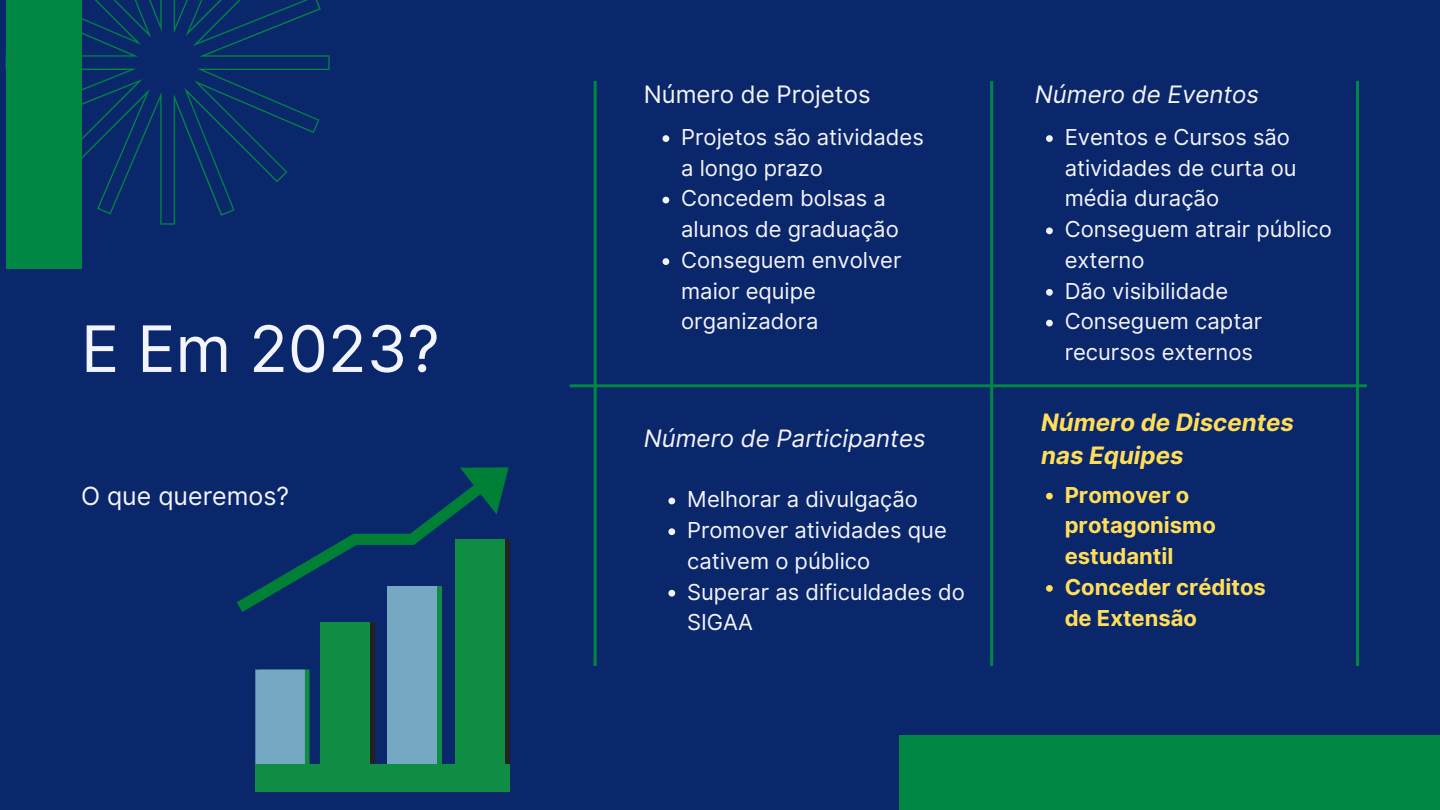
<style>
.page{position:relative;width:1440px;height:810px;background:#0b276b}
.page>*{position:absolute;margin:0;border:0;box-sizing:border-box;transform-origin:0 0}
.t1{font:64px "Inter";color:#f4f5fc}
.t2{font:25px "Inter";color:#f4f5fc}
.t3{font:italic 24px "Inter";color:#f4f5fc}
.t4{font:italic 700 24px/33px "Inter";color:#ffde59}
.t5{font:24px "Inter";color:#f4f5fc}
.t6{font:22px/30.8px "Inter";color:#f4f5fc}
.t7{font:700 22px/30.8px "Inter";color:#ffde59}
</style>
<div class="page">
<div style="left:6px;top:0;width:75px;height:268px;background:#008743"></div>
<hr style="left:594px;top:81px;width:3px;height:585px;background:#008743">
<hr style="left:1356px;top:81px;width:3px;height:585px;background:#008743">
<hr style="left:990px;top:81px;width:3px;height:585px;background:#008743">
<hr style="left:570px;top:384px;width:797px;height:3px;background:#008743">
<div style="left:899px;top:735px;width:541px;height:75px;background:#008743"></div>
<svg style="left:81px;top:0;width:249px;height:225px"></svg>
<div style="left:325px;top:622px;width:49px;height:142px;background:#232220"></div>
<div style="left:392px;top:586px;width:49px;height:178px;background:#0f8d45"></div>
<div style="left:460px;top:539px;width:50px;height:225px;background:#232220"></div>
<svg style="left:255px;top:670px;width:55px;height:94px;background:#6aa4b7"></svg>
<div style="left:320px;top:622px;width:50px;height:142px;background:#0f8d45"></div>
<div style="left:387px;top:586px;width:50px;height:178px;background:#75a9c3"></div>
<div style="left:455px;top:539px;width:50px;height:225px;background:#0f8d45"></div>
<div style="left:255px;top:764px;width:255px;height:27px;background:#0f8d45"></div>
<svg style="left:237px;top:467px;width:272px;height:145px"></svg>
<svg style="left:663px;top:135px;width:6px;height:7px"></svg>
<svg style="left:663px;top:197px;width:6px;height:6px"></svg>
<svg style="left:663px;top:258px;width:6px;height:7px"></svg>
<svg style="left:668px;top:498px;width:7px;height:6px"></svg>
<svg style="left:668px;top:528px;width:7px;height:7px"></svg>
<svg style="left:668px;top:590px;width:7px;height:7px"></svg>
<svg style="left:1046px;top:135px;width:7px;height:7px"></svg>
<svg style="left:1046px;top:227px;width:7px;height:7px"></svg>
<svg style="left:1046px;top:289px;width:7px;height:7px"></svg>
<svg style="left:1046px;top:320px;width:7px;height:6px"></svg>
<svg style="left:1046px;top:493px;width:7px;height:7px"></svg>
<svg style="left:1046px;top:585px;width:7px;height:7px"></svg>
<h1 class="t1" style="left:81px;top:310px;width:360px">E Em 2023?</h1>
<p class="t2" style="left:81px;top:481px;width:210px">O que queremos?</p>
<p class="t5" style="left:644px;top:80px;width:228px">Número de Projetos</p>
<p class="t6" style="left:681px;top:122px;width:244px">Projetos são atividades a longo prazo<br>Concedem bolsas a alunos de graduação<br>Conseguem envolver maior equipe organizadora</p>
<p class="t3" style="left:644px;top:424px;width:283px">Número de Participantes</p>
<p class="t6" style="left:687px;top:484px;width:279px">Melhorar a divulgação<br>Promover atividades que cativem o público<br>Superar as dificuldades do<br>SIGAA</p>
<p class="t3" style="left:1035px;top:80px;width:226px">Número de Eventos</p>
<p class="t6" style="left:1065px;top:122px;width:269px">Eventos e Cursos são atividades de curta ou média duração<br>Conseguem atrair público externo<br>Dão visibilidade<br>Conseguem captar recursos externos</p>
<p class="t4" style="left:1041px;top:406px;width:254px">Número de Discentes nas Equipes</p>
<p class="t7" style="left:1065px;top:479px;width:203px">Promover o protagonismo estudantil<br>Conceder créditos de Extensão</p>
</div>
